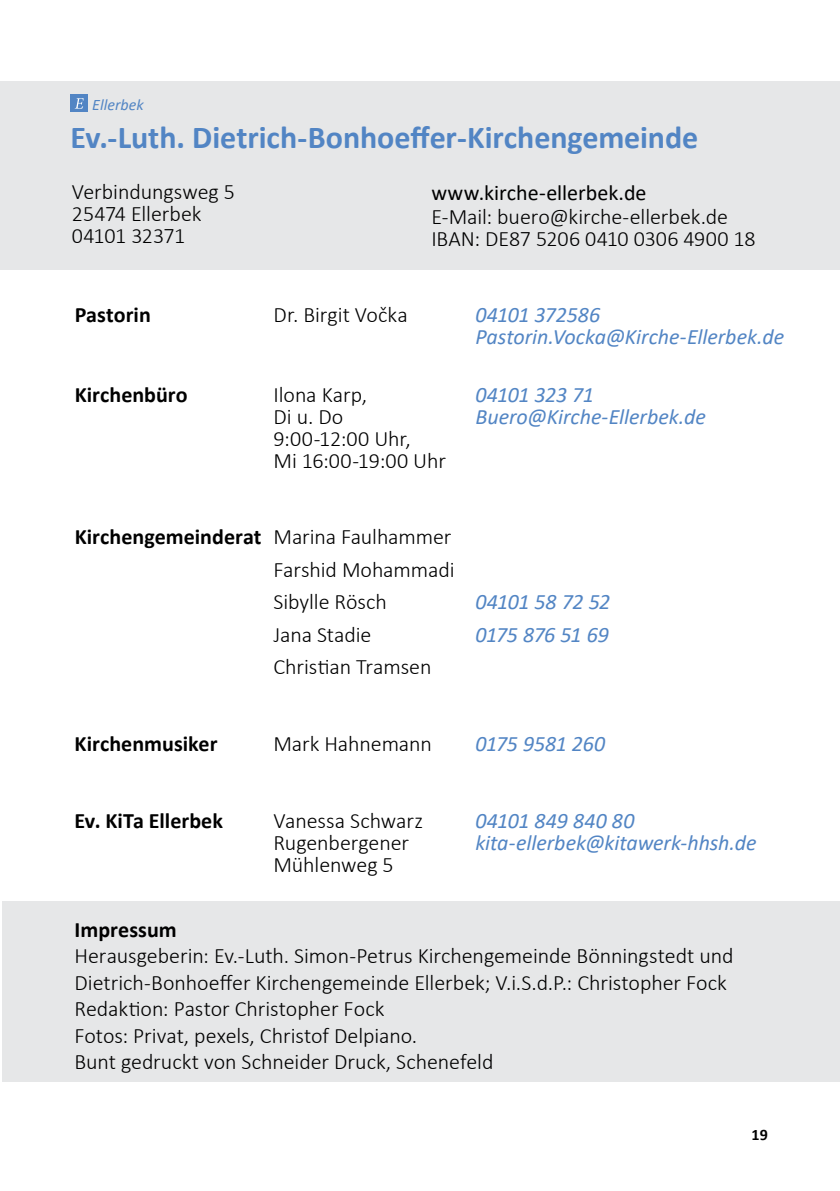
<style>
.page{position:relative;width:840px;height:1191px;background:#fff}
.page>*{position:absolute;margin:0;border:0;box-sizing:border-box;transform-origin:0 0}
.t1{font:700 32px "Calibri";letter-spacing:-.005em;color:#5285c4}
.t2{font:300 22px/22px "Calibri";letter-spacing:-.005em;color:#000}
.t3{font:italic 22px/22px "Calibri";letter-spacing:-.005em;color:#5285c4}
.t4{font:700 22px "Calibri";color:#000}
.t5{font:22px "Calibri";color:#000}
.t6{font:italic 22px "Calibri";letter-spacing:-.025em;color:#5285c4}
.t7{font:italic 16px "Calibri";color:#5285c4}
.t8{font:700 16px "Calibri";color:#000}
.s1{font-weight:700}
</style>
<div class="page">
<div style="left:0;top:81px;width:839px;height:189px;background:#e6e7e8"></div>
<div style="left:3px;top:901px;width:836px;height:180px;background:#e6e7e8"></div>
<div style="left:71px;top:95px;width:17px;height:17px;background:#5285c4"></div>
<svg style="left:75px;top:98px;width:9px;height:11px"></svg>
<p class="t7" style="left:92px;top:93px;width:53px">Ellerbek</p>
<h1 class="t1" style="left:71px;top:115px;width:628px">Ev.-Luth. Dietrich-Bonhoeffer-Kirchengemeinde</h1>
<p class="t5" style="left:431px;top:177px;width:216px">www.kirche-ellerbek.de</p>
<p class="t2" style="left:431px;top:205px;width:326px">E-Mail: buero@kirche-ellerbek.de<br>I BAN : DE87 5206 0410 0306 4900 18</p>
<p class="t2" style="left:72px;top:181px;width:164px">Verbindungsweg 5<br>25474 Ellerbek<br>04101 32371</p>
<p class="t4" style="left:75px;top:299px;width:78px">Pastorin</p>
<p class="t2" style="left:273px;top:303px;width:135px">Dr. Birgit Vočka</p>
<p class="t3" style="left:475px;top:302px;width:310px">04101 372586<br>Pastorin.Vocka@Kirche-Ellerbek.de</p>
<p class="t4" style="left:75px;top:379px;width:114px">Kirchenbüro</p>
<p class="t2" style="left:273px;top:383px;width:174px">I lona Karp,<br>Di u. Do<br>9:00-12:00 U hr,<br>M i 16:00-19:00 U hr</p>
<p class="t3" style="left:475px;top:382px;width:232px">04101 323 71<br>Buero@Kirche-Ellerbek.de</p>
<p class="t2" style="left:273px;top:520px;width:182px;line-height:32.4px;text-indent:-199px"><span class="s1">Kirchengemeinderat</span> M arina Faulhammer<br>Farshid Mohammadi<br>Sibylle Rösch</p>
<p class="t6" style="left:475px;top:587px;width:136px">04101 58 72 52</p>
<p class="t2" style="left:273px;top:623px;width:99px">Jana Stadie</p>
<p class="t6" style="left:475px;top:619px;width:135px">0175 876 51 69</p>
<p class="t2" style="left:273px;top:656px;width:159px">Christian Tramsen</p>
<p class="t4" style="left:75px;top:728px;width:144px">Kirchenmusiker</p>
<p class="t2" style="left:273px;top:732px;width:160px">Mark Hahnemann</p>
<p class="t3" style="left:475px;top:731px;width:131px">0175 9581 260</p>
<p class="t4" style="left:75px;top:805px;width:150px">Ev. KiTa Ellerbek</p>
<p class="t2" style="left:273px;top:809px;width:151px">Vanessa Schwarz<br>Rugenbergener<br>Mühlenweg 5</p>
<p class="t3" style="left:475px;top:808px;width:282px">04101 849 840 80 kita-ellerbek@kitawerk-hhsh.de</p>
<p class="t4" style="left:74px;top:914px;width:104px">Impressum</p>
<p class="t2" style="left:74px;top:942px;width:660px;line-height:26.4px">Herausgeberin: Ev.-Luth. Simon-Petrus Kirchengemeinde Bönningstedt und Dietrich-Bonhoeffer Kirchengemeinde Ellerbek; V.i.S.d.P.: Christopher Fock Redaktion: Pastor Christopher Fock<br>Fotos: Privat, pexels, Christof Delpiano.<br>Bunt gedruckt von Schneider Druck, Schenefeld</p>
<p class="t8" style="left:751px;top:1123px;width:18px">19</p>
</div>
